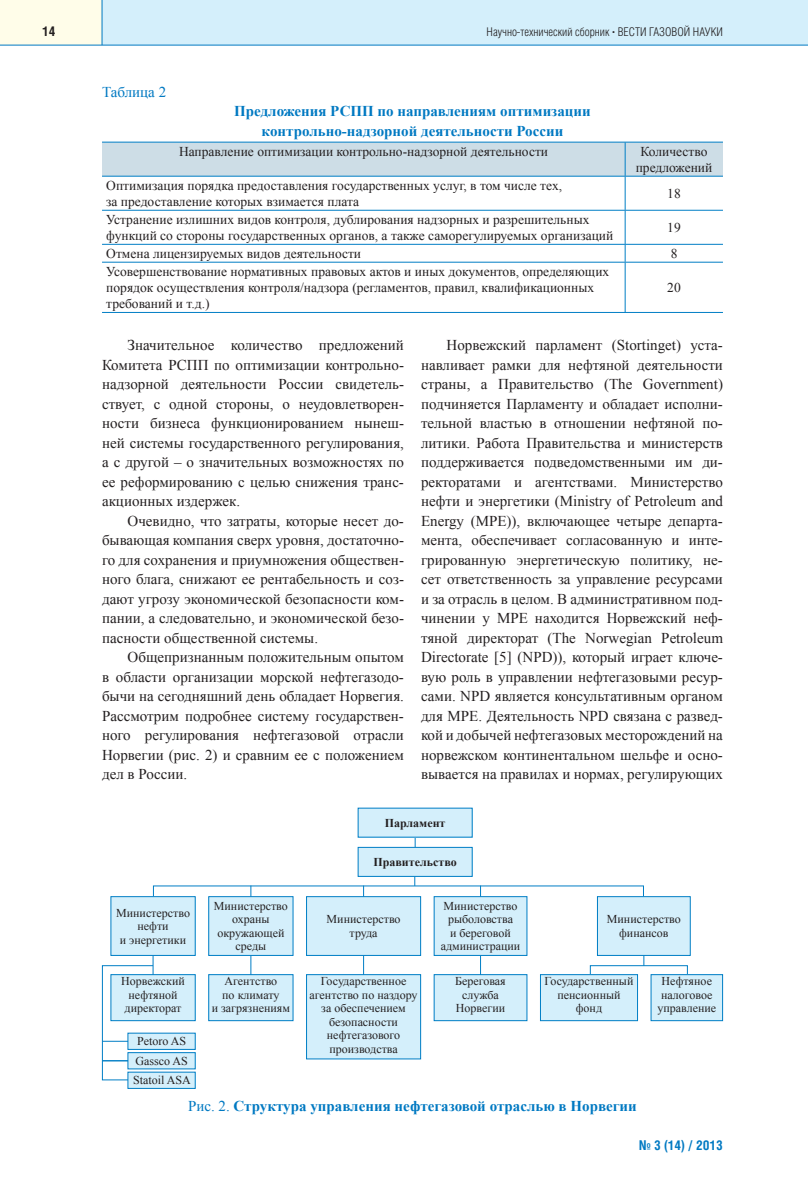
<style>
.page{position:relative;width:808px;height:1178px;background:#fff}
.page>*{position:absolute;margin:0;border:0;box-sizing:border-box;transform-origin:0 0}
.t1{font:15px/19.5px "Times New Roman";color:#231f20;text-align:justify}
.t2{font:700 15px/19.5px "Times New Roman";color:#0079c2;text-align:center}
.t3{font:15px "Times New Roman";color:#0079c2}
.t4{font:13.5px/16.2px "Times New Roman";color:#231f20}
.t5{font:700 13.5px "Helios Cond";color:#0079c2}
.t6{font:700 13.5px "Helios Cond";color:#231f20}
.t7{font:12px/13.5px "Times New Roman";color:#231f20;text-align:center}
.t8{font:300 12px "Helios Cond";color:#231f20}
.t9{font:700 12px "Times New Roman";color:#231f20}
.s1{font-family:"Times New Roman";font-weight:700}
.s2{font-weight:400}
</style>
<div class="page">
<div style="left:102px;top:0;width:706px;height:45px;background:#d4effb"></div>
<div style="left:0;top:0;width:102px;height:45px;background:#fffde9"></div>
<hr style="left:0;top:45px;width:808px;height:1px;background:#0079c2">
<hr style="left:102px;top:0;width:1px;height:45px;background:#0079c2">
<div style="left:590px;top:965px;width:98px;height:11px;border:1px solid #007ec5"></div>
<div style="left:102px;top:965px;width:51px;height:115px;border:1px solid #007ec5"></div>
<div style="left:102px;top:143px;width:621px;height:33px;background:#cddde6"></div>
<hr style="left:102px;top:142px;width:621px;height:1px;background:#007ec5">
<hr style="left:625px;top:142px;width:1px;height:34px;background:#007ec5">
<hr style="left:102px;top:176px;width:621px;height:1px;background:#007ec5">
<hr style="left:625px;top:177px;width:1px;height:33px;background:#007ec5">
<hr style="left:102px;top:210px;width:621px;height:1px;background:#007ec5">
<hr style="left:625px;top:211px;width:1px;height:33px;background:#007ec5">
<hr style="left:102px;top:244px;width:621px;height:1px;background:#007ec5">
<svg style="left:625px;top:245px;width:1px;height:17px"></svg>
<hr style="left:102px;top:262px;width:621px;height:1px;background:#007ec5">
<hr style="left:625px;top:263px;width:1px;height:49px;background:#007ec5">
<hr style="left:102px;top:312px;width:621px;height:1px;background:#007ec5">
<div style="left:111px;top:975px;width:84px;height:46px;background:#d4effb"></div>
<div style="left:111px;top:974px;width:85px;height:47px;border:1px solid #007ec5"></div>
<div style="left:128px;top:1033px;width:67px;height:16px;background:#d4effb"></div>
<div style="left:128px;top:1033px;width:68px;height:17px;border:1px solid #007ec5"></div>
<div style="left:128px;top:1053px;width:67px;height:16px;background:#d4effb"></div>
<div style="left:128px;top:1052px;width:68px;height:17px;border:1px solid #007ec5"></div>
<div style="left:128px;top:1072px;width:67px;height:16px;background:#d4effb"></div>
<div style="left:128px;top:1072px;width:68px;height:17px;border:1px solid #007ec5"></div>
<div style="left:111px;top:897px;width:84px;height:58px;background:#d4effb"></div>
<div style="left:111px;top:896px;width:85px;height:60px;border:1px solid #007ec5"></div>
<div style="left:209px;top:975px;width:84px;height:46px;background:#d4effb"></div>
<div style="left:208px;top:974px;width:85px;height:47px;border:1px solid #007ec5"></div>
<div style="left:209px;top:897px;width:84px;height:58px;background:#d4effb"></div>
<div style="left:208px;top:896px;width:85px;height:60px;border:1px solid #007ec5"></div>
<div style="left:306px;top:975px;width:115px;height:84px;background:#d4effb"></div>
<div style="left:306px;top:974px;width:115px;height:85px;border:1px solid #007ec5"></div>
<div style="left:358px;top:847px;width:114px;height:29px;background:#d4effb"></div>
<div style="left:358px;top:847px;width:114px;height:30px;border:1px solid #007ec5"></div>
<div style="left:306px;top:897px;width:115px;height:58px;background:#d4effb"></div>
<div style="left:306px;top:896px;width:115px;height:60px;border:1px solid #007ec5"></div>
<div style="left:434px;top:975px;width:93px;height:46px;background:#d4effb"></div>
<div style="left:434px;top:974px;width:93px;height:47px;border:1px solid #007ec5"></div>
<div style="left:434px;top:897px;width:93px;height:58px;background:#d4effb"></div>
<div style="left:434px;top:896px;width:93px;height:60px;border:1px solid #007ec5"></div>
<div style="left:597px;top:897px;width:93px;height:58px;background:#d4effb"></div>
<div style="left:597px;top:896px;width:93px;height:60px;border:1px solid #007ec5"></div>
<div style="left:540px;top:975px;width:97px;height:46px;background:#d4effb"></div>
<div style="left:540px;top:974px;width:98px;height:47px;border:1px solid #007ec5"></div>
<div style="left:651px;top:975px;width:71px;height:46px;background:#d4effb"></div>
<div style="left:651px;top:974px;width:72px;height:47px;border:1px solid #007ec5"></div>
<div style="left:153px;top:886px;width:491px;height:11px;border:1px solid #007ec5"></div>
<svg style="left:102px;top:1060px;width:26px;height:1px"></svg>
<svg style="left:102px;top:1041px;width:26px;height:1px"></svg>
<svg style="left:153px;top:956px;width:1px;height:19px"></svg>
<svg style="left:250px;top:956px;width:1px;height:19px"></svg>
<svg style="left:363px;top:956px;width:1px;height:19px"></svg>
<svg style="left:480px;top:956px;width:1px;height:19px"></svg>
<div style="left:358px;top:808px;width:114px;height:29px;background:#d4effb"></div>
<p class="t6" style="left:42px;top:27px;width:15px">14</p>
<p class="t8" style="left:487px;top:28px;width:238px">Научно-технический сборник <span class="s1">·</span> ВЕСТИ ГАЗОВОЙ НАУКИ</p>
<p class="t3" style="left:102px;top:83px;width:66px">Таблица 2</p>
<p class="t2" style="left:234px;top:101px;width:358px">Предложения РСПП по направлениям оптимизации контрольно-надзорной деятельности России</p>
<p class="t4" style="left:179px;top:143px;width:370px">Направление оптимизации контрольно-надзорной деятельности</p>
<p class="t4" style="left:636px;top:143px;width:78px;text-align:center">Количество предложений</p>
<p class="t4" style="left:106px;top:177px;width:457px">Оптимизация порядка предоставления государственных услуг, в том числе тех, за предоставление которых взимается плата</p>
<p class="t4" style="left:667px;top:185px;width:15px">18</p>
<p class="t4" style="left:106px;top:211px;width:508px">Устранение излишних видов контроля, дублирования надзорных и разрешительных функций со стороны государственных органов, а также саморегулируемых организаций</p>
<p class="t4" style="left:667px;top:219px;width:15px">19</p>
<p class="t4" style="left:106px;top:245px;width:256px">Отмена лицензируемых видов деятельности</p>
<p class="t4" style="left:671px;top:245px;width:8px">8</p>
<p class="t4" style="left:106px;top:263px;width:504px">Усовершенствование нормативных правовых актов и иных документов, определяющих порядок осуществления контроля/надзора (регламентов, правил, квалификационных требований и т.д.)</p>
<p class="t4" style="left:667px;top:279px;width:15px">20</p>
<p class="t1" style="left:102px;top:335px;width:303px;text-indent:26px">Значительное количество предложений Комитета РСПП по оптимизации контрольно&shy;надзорной деятельности России свидетель&shy;ствует, с одной стороны, о неудовлетворен&shy;ности бизнеса функционированием нынеш&shy;ней системы государственного регулирования, а с другой – о значительных возможностях по ее реформированию с целью снижения транс&shy;акционных издержек.</p>
<p class="t1" style="left:102px;top:511px;width:303px;text-indent:26px">Очевидно, что затраты, которые несет до&shy;бывающая компания сверх уровня, достаточно&shy;го для сохранения и приумножения обществен&shy;ного блага, снижают ее рентабельность и соз&shy;дают угрозу экономической безопасности ком&shy;пании, а следовательно, и экономической безо&shy;пасности общественной системы.</p>
<p class="t1" style="left:102px;top:647px;width:303px;text-indent:26px">Общепризнанным положительным опытом в области организации морской нефтегазодо&shy;бычи на сегодняшний день обладает Норвегия.<br>Рассмотрим подробнее систему государствен&shy;ного регулирования нефтегазовой отрасли Норвегии (рис. 2) и сравним ее с положением дел в России.</p>
<p class="t1" style="left:421px;top:335px;width:303px;text-indent:26px">Норвежский парламент (Stortinget) уста&shy;навливает рамки для нефтяной деятельности страны, а Правительство (The Government) подчиняется Парламенту и обладает исполни&shy;тельной властью в отношении нефтяной по&shy;литики. Работа Правительства и министерств поддерживается подведомственными им ди&shy;ректоратами и агентствами. Министерство нефти и энергетики (Ministry of Petroleum and Energy (MPE)), включающее четыре департа&shy;мента, обеспечивает согласованную и инте&shy;грированную энергетическую политику, не&shy;сет ответственность за управление ресурсами и за отрасль в целом. В административном под&shy;чинении у MPE находится Норвежский неф&shy;тяной директорат (The Norwegian Petroleum Directorate [5] (NPD)), который играет ключе&shy;вую роль в управлении нефтегазовыми ресур&shy;сами. NPD является консультативным органом для MPE. Деятельность NPD связана с развед&shy;кой и добычей нефтегазовых месторождений на норвежском континентальном шельфе и осно&shy;вывается на правилах и нормах, регулирующих</p>
<p class="t9" style="left:385px;top:816px;width:62px">Парламент</p>
<p class="t7" style="left:116px;top:906px;width:75px">Министерство нефти<br>и энергетики</p>
<p class="t7" style="left:121px;top:975px;width:65px">Норвежский нефтяной директорат</p>
<p class="t7" style="left:133px;top:1032px;width:59px;line-height:19.5px">Petoro AS<br>Gassco AS<br>Statoil ASA</p>
<p class="t7" style="left:214px;top:899px;width:75px">Министерство охраны окружающей среды</p>
<p class="t7" style="left:212px;top:975px;width:80px">Агентство<br>по климату<br>и загрязнениям</p>
<p class="t9" style="left:373px;top:855px;width:85px">Правительство</p>
<p class="t7" style="left:327px;top:913px;width:75px">Министерство труда</p>
<p class="t7" style="left:309px;top:975px;width:110px">Государственное агентство по наздору за обеспечением безопасности нефтегазового производства</p>
<p class="t7" style="left:441px;top:899px;width:81px">Министерство рыболовства<br>и береговой администрации</p>
<p class="t7" style="left:455px;top:975px;width:52px">Береговая служба<br>Норвегии</p>
<p class="t7" style="left:607px;top:913px;width:75px">Министерство финансов</p>
<p class="t7" style="left:544px;top:975px;width:90px">Государственный пенсионный фонд</p>
<p class="t7" style="left:657px;top:975px;width:60px">Нефтяное налоговое управление</p>
<p class="t2" style="left:188px;top:1096px;width:450px"><span class="s2">Рис. 2.</span> Структура управления нефтегазовой отраслью в Норвегии</p>
<p class="t5" style="left:639px;top:1141px;width:85px">№ 3 (14) / 2013</p>
</div>
